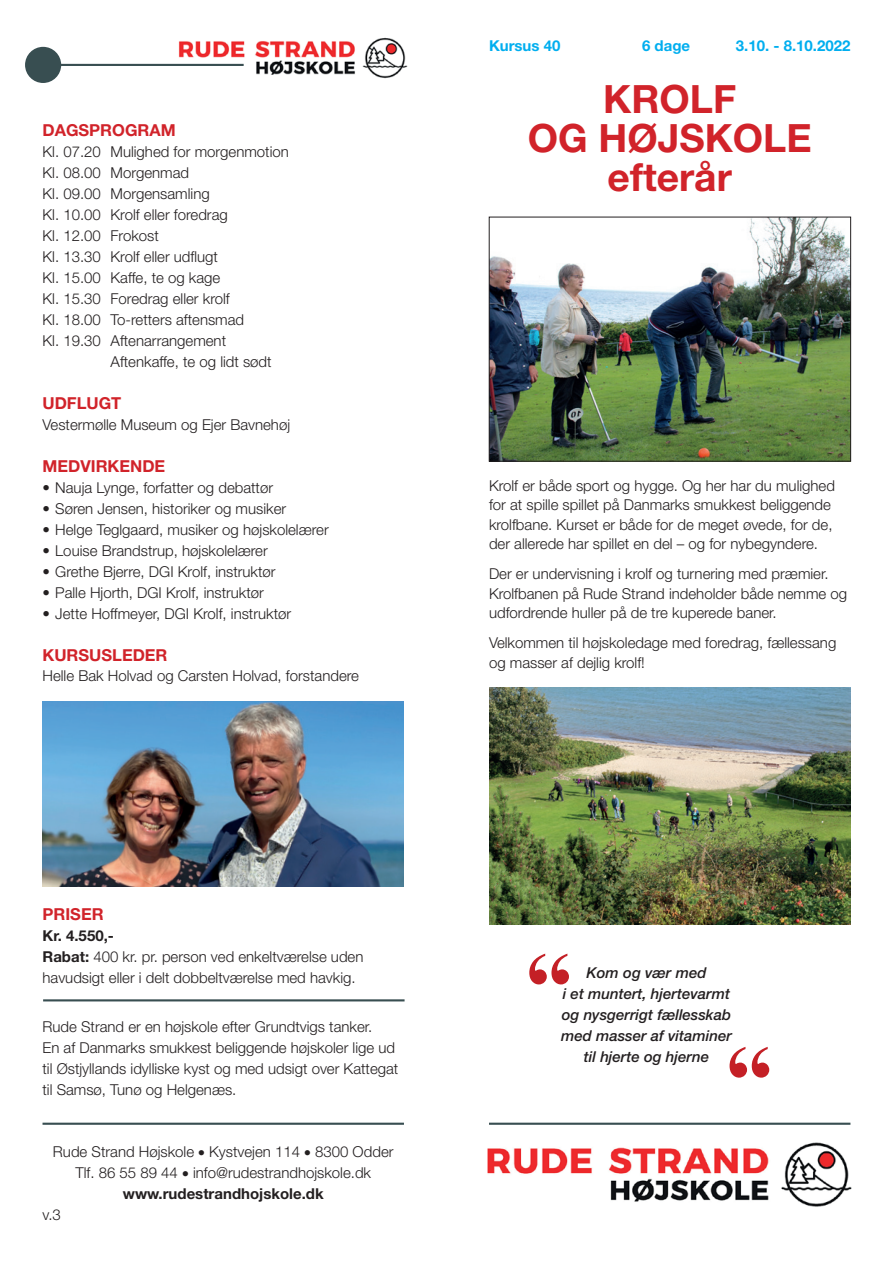
<style>
.page{position:relative;width:893px;height:1263px;background:#fff}
.page>*{position:absolute;margin:0;border:0;box-sizing:border-box;transform-origin:0 0}
.t1{font:700 94.5px "Times New Roman";color:#c42026}
.t2{font:700 39px/39px "Helvetica Neue LT Std";color:#d1232a;text-align:center}
.t3{font:700 16.5px "Helvetica Neue LT Std";color:#d1232a}
.t4{font:300 15px/21px "Helvetica Neue LT Std";color:#231f20}
.t5{font:italic 500 15px/21px "Helvetica Neue LT Std";color:#231f20;text-align:center}
.t6{font:700 15px "Helvetica Neue LT Std";color:#00aeef}
.s1{font-weight:700}
</style>
<div class="page">
<img style="left:174px;top:37px;width:234px;height:42px">
<hr style="left:43px;top:64px;width:201px;height:2px;background:#384e51">
<div style="left:25px;top:47px;width:36px;height:36px;background:#384e51;border-radius:50%"></div>
<hr style="left:43px;top:1123px;width:361px;height:2px;background:#384e51">
<img style="left:489px;top:688px;width:362px;height:237px">
<hr style="left:43px;top:999px;width:362px;height:2px;background:#384e51">
<img style="left:487px;top:1142px;width:365px;height:65px">
<hr style="left:489px;top:1123px;width:361px;height:2px;background:#384e51">
<img style="left:491px;top:219px;width:358px;height:240px">
<div style="left:489px;top:217px;width:362px;height:244px;border:1px solid #231f20"></div>
<img style="left:42px;top:702px;width:361px;height:185px">
<p class="t3" style="left:43px;top:120px;width:135px">DAGSPROGRAM</p>
<p class="t4" style="left:43px;top:141px;width:248px">Kl. 07.20 Mulighed for morgenmotion</p>
<p class="t4" style="left:43px;top:162px;width:148px">Kl. 08.00 Morgenmad</p>
<p class="t4" style="left:43px;top:183px;width:169px">Kl. 09.00 Morgensamling</p>
<p class="t4" style="left:43px;top:204px;width:187px">Kl. 10.00 Krolf eller foredrag</p>
<p class="t4" style="left:43px;top:225px;width:118px">Kl. 12.00 Frokost</p>
<p class="t4" style="left:43px;top:246px;width:177px">Kl. 13.30 Krolf eller udflugt</p>
<p class="t4" style="left:43px;top:267px;width:179px">Kl. 15.00 Kaffe, te og kage</p>
<p class="t4" style="left:43px;top:288px;width:189px">Kl. 15.30 Foredrag eller krolf</p>
<p class="t4" style="left:43px;top:309px;width:203px">Kl. 18.00 To-retters aftensmad</p>
<p class="t4" style="left:43px;top:330px;width:185px">Kl. 19.30 Aftenarrangement</p>
<p class="t4" style="left:111px;top:351px;width:163px">Aftenkaffe, te og lidt sødt</p>
<p class="t3" style="left:43px;top:393px;width:80px">UDFLUGT</p>
<p class="t4" style="left:43px;top:414px;width:249px">Vestermølle Museum og Ejer Bavnehøj</p>
<p class="t3" style="left:43px;top:456px;width:124px">MEDVIRKENDE</p>
<p class="t4" style="left:43px;top:477px;width:232px">• Nauja Lynge, forfatter og debattør</p>
<p class="t4" style="left:43px;top:498px;width:245px">• Søren Jensen, historiker og musiker</p>
<p class="t4" style="left:43px;top:519px;width:288px">• Helge Teglgaard, musiker og højskolelærer</p>
<p class="t4" style="left:43px;top:540px;width:227px">• Louise Brandstrup, højskolelærer</p>
<p class="t4" style="left:43px;top:561px;width:235px">• Grethe Bjerre, DGI Krolf, instruktør</p>
<p class="t4" style="left:43px;top:582px;width:223px">• Palle Hjorth, DGI Krolf, instruktør</p>
<p class="t4" style="left:43px;top:603px;width:250px">• Jette Hoffmeyer, DGI Krolf, instruktør</p>
<p class="t3" style="left:43px;top:645px;width:127px">KURSUSLEDER</p>
<p class="t4" style="left:43px;top:665px;width:318px">Helle Bak Holvad og Carsten Holvad, forstandere</p>
<p class="t3" style="left:43px;top:904px;width:63px">PRISER</p>
<p class="t4" style="left:43px;top:925px;width:322px"><span class="s1">Kr. 4.550,-<br>Rabat:</span> 400 kr. pr. person ved enkeltværelse uden havudsigt eller i delt dobbeltværelse med havkig.</p>
<p class="t4" style="left:43px;top:1016px;width:357px">Rude Strand er en højskole efter Grundtvigs tanker.<br>En af Danmarks smukkest beliggende højskoler lige ud til Østjyllands idylliske kyst og med udsigt over Kattegat til Samsø, Tunø og Helgenæs.</p>
<p class="t4" style="left:53px;top:1141px;width:342px;text-align:center">Rude Strand Højskole ● Kystvejen 114 ● 8300 Odder<br>Tlf. 86 55 89 44 ● info@rudestrandhojskole.dk <span class="s1">www.rudestrandhojskole.dk</span></p>
<p class="t4" style="left:43px;top:1203px;width:20px">v.3</p>
<p class="t6" style="left:489px;top:36px;width:73px">Kursus 40</p>
<p class="t6" style="left:642px;top:36px;width:50px">6 dage</p>
<p class="t6" style="left:736px;top:36px;width:116px">3.10. - 8.10.2022</p>
<h2 class="t2" style="left:528px;top:79px;width:285px">KROLF<br>OG HØJSKOLE efterår</h2>
<p class="t4" style="left:489px;top:475px;width:347px;line-height:19.5px">Krolf er både sport og hygge. Og her har du mulighed for at spille spillet på Danmarks smukkest beliggende krolfbane. Kurset er både for de meget øvede, for de, der allerede har spillet en del – og for nybegyndere.</p>
<p class="t4" style="left:489px;top:564px;width:360px;line-height:19.5px">Der er undervisning i krolf og turnering med præmier.<br>Krolfbanen på Rude Strand indeholder både nemme og udfordrende huller på de tre kuperede baner.</p>
<p class="t4" style="left:489px;top:633px;width:349px;line-height:19.5px">Velkommen til højskoledage med foredrag, fællessang og masser af dejlig krolf!</p>
<h1 class="t1" style="left:526px;top:918px;width:49px">“</h1>
<p class="t5" style="left:561px;top:962px;width:172px">Kom og vær med<br>i et muntert, hjertevarmt og nysgerrigt fællesskab med masser af vitaminer til hjerte og hjerne</p>
<h1 class="t1" style="left:726px;top:1011px;width:49px">“</h1>
</div>
